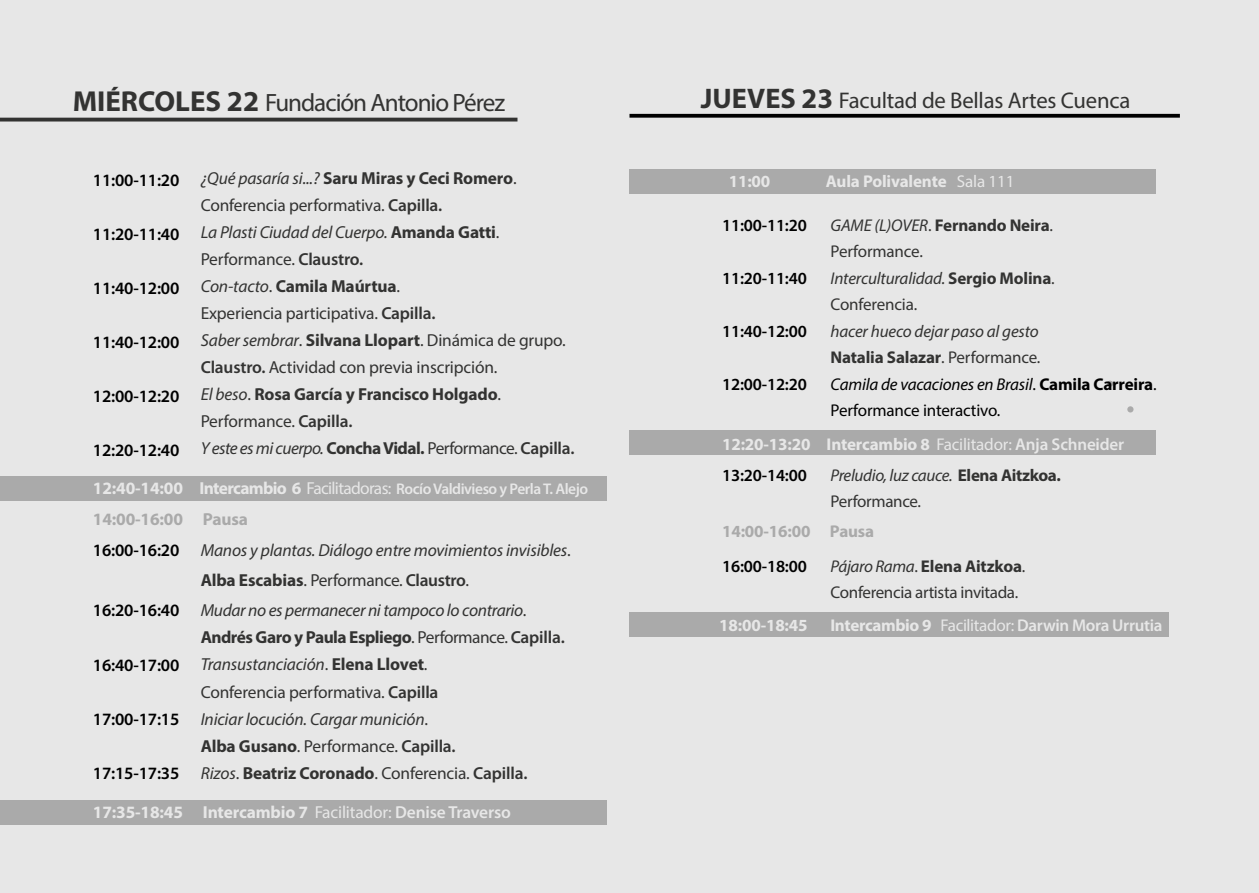
<style>
.page{position:relative;width:1259px;height:893px;background:#e7e7e7}
.page>*{position:absolute;margin:0;border:0;box-sizing:border-box;transform-origin:0 0}
.t1{font:25.05px "Myriad Pro";letter-spacing:-.04em;color:#333332}
.t2{font:22.65px "Myriad Pro";letter-spacing:-.01em;color:#333332}
.t3{font:17.4px/27px "Myriad Pro";letter-spacing:-.01em;color:#333332}
.t4{font:italic 17.4px/30px "Myriad Pro";letter-spacing:-.01em;color:#333332}
.t5{font:600 17.4px "Myriad Pro";letter-spacing:-.01em;color:#000}
.t6{font:700 17.4px "Myriad Pro";letter-spacing:-.01em;color:#e7e7e7}
.t7{font:700 17.4px "Myriad Pro";letter-spacing:-.01em;color:#aaa}
.t8{font:italic 17.1px/26.5px "Myriad Pro";letter-spacing:-.01em;color:#333332}
.t9{font:700 17.1px "Myriad Pro";letter-spacing:-.01em;color:#e7e7e7}
.t10{font:600 17.1px "Myriad Pro";letter-spacing:-.01em;color:#000}
.t11{font:17.1px/26.5px "Myriad Pro";letter-spacing:-.02em;color:#333332}
.t12{font:600 17.1px "Myriad Pro";letter-spacing:-.02em;color:#e7e7e7}
.t13{font:700 17.1px "Myriad Pro";letter-spacing:-.01em;color:#aaa}
.t14{font:600 15.45px "Myriad Pro";letter-spacing:-.03em;color:#e7e7e7}
.s1{font-weight:700;font-size:28.95px}
.s2{font-style:italic}
.s3{font-weight:700}
.s4{font-weight:600}
.s5{font-weight:700;font-size:17.4px}
.s6{font-weight:400;font-size:17.4px}
.s7{font-style:normal}
.s8{font-weight:700;font-style:normal}
.s9{font-weight:600;font-style:normal}
.s10{font-weight:400}
.s11{font-weight:700;font-size:28.35px}
.s12{color:#000}
.s13{font-style:normal;color:#000}
.s14{font-weight:700;font-style:normal;color:#000}
</style>
<div class="page">
<div style="left:0;top:477px;width:606px;height:24px;background:#aaa"></div>
<div style="left:0;top:800px;width:606px;height:25px;background:#aaa"></div>
<svg style="left:0;top:118px;width:517px;height:4px;fill:#333332"></svg>
<svg style="left:1127px;top:406px;width:6px;height:6px"></svg>
<svg style="left:1107px;top:381px;width:6px;height:6px"></svg>
<div style="left:629px;top:431px;width:527px;height:24px;background:#aaa"></div>
<div style="left:629px;top:612px;width:540px;height:25px;background:#aaa"></div>
<div style="left:629px;top:170px;width:527px;height:24px;background:#aaa"></div>
<svg style="left:629px;top:114px;width:551px;height:4px;fill:#000"></svg>
<h1 class="t1" style="left:73px;top:87px;width:434px"><span class="s1">MIÉRCOLES 22</span> Fundación Antonio Pérez</h1>
<p class="t5" style="left:93px;top:169px;width:88px">11:00-11:20</p>
<p class="t5" style="left:93px;top:223px;width:88px">11:20-11:40</p>
<p class="t5" style="left:93px;top:277px;width:88px">11:40-12:00</p>
<p class="t5" style="left:93px;top:331px;width:88px">11:40-12:00</p>
<p class="t5" style="left:93px;top:385px;width:88px">12:00-12:20</p>
<p class="t5" style="left:93px;top:439px;width:88px">12:20-12:40</p>
<p class="t3" style="left:201px;top:164px;width:375px"><span class="s2">¿Qué pasaría si...?</span> <span class="s3">Saru Miras y Ceci Romero</span>.<br>Conferencia performativa. <span class="s4">Capilla.<br></span><span class="s2">La Plasti Ciudad del Cuerpo.</span> <span class="s3">Amanda Gatti</span>.<br>Performance. <span class="s4">Claustro.<br></span><span class="s2">Con-tacto</span>. <span class="s3">Camila Maúrtua</span>.<br>Experiencia participativa. <span class="s4">Capilla.<br></span><span class="s2">Saber sembrar</span>. <span class="s3">Silvana Llopart</span>. Dinámica de grupo.<br><span class="s4">Claustro.</span> Actividad con previa inscripción.<br><span class="s2">El beso</span>. <span class="s3">Rosa García y Francisco Holgado</span>.<br>Performance. <span class="s4">Capilla.<br></span><span class="s2">Y este es mi cuerpo.</span> <span class="s3">Concha Vidal.</span> Performance. <span class="s4">Capilla.</span></p>
<p class="t14" style="left:93px;top:479px;width:497px"><span class="s5">12:40-14:00 Intercambio 6</span> <span class="s6">Facilitadoras:</span> Rocío Valdivieso y Perla T. Alejo</p>
<p class="t7" style="left:93px;top:508px;width:157px">14:00-16:00 Pausa</p>
<p class="t5" style="left:93px;top:540px;width:88px">16:00-16:20</p>
<p class="t5" style="left:93px;top:600px;width:88px">16:20-16:40</p>
<p class="t5" style="left:93px;top:654px;width:88px">16:40-17:00</p>
<p class="t5" style="left:93px;top:708px;width:88px">17:00-17:15</p>
<p class="t5" style="left:93px;top:762px;width:88px">17:15-17:35</p>
<p class="t4" style="left:201px;top:535px;width:372px">Manos y plantas. Diálogo entre movimientos invisibles<span class="s7">.<br></span><span class="s8">Alba Escabias</span><span class="s7">. Performance.</span> <span class="s9">Claustro</span><span class="s7">.<br></span>Mudar no es permanecer ni tampoco lo contrario<span class="s7">.</span></p>
<p class="t3" style="left:201px;top:624px;width:366px"><span class="s3">Andrés Garo y Paula Espliego</span>. Performance. <span class="s4">Capilla.<br></span><span class="s2">Transustanciación</span>. <span class="s3">Elena Llovet</span>.<br>Conferencia performativa. <span class="s4">Capilla<br></span><span class="s2">Iniciar locución. Cargar munición</span>.<br><span class="s3">Alba Gusano</span>. Performance. <span class="s4">Capilla.<br></span><span class="s2">Rizos</span>. <span class="s3">Beatriz Coronado</span>. Conferencia. <span class="s4">Capilla.</span></p>
<p class="t6" style="left:93px;top:801px;width:419px">17:35-18:45 Intercambio 7 <span class="s10">Facilitador:</span> <span class="s4">Denise Traverso</span></p>
<h2 class="t2" style="left:701px;top:86px;width:431px"><span class="s11">JUEVES 23</span> Facultad de Bellas Artes Cuenca</h2>
<p class="t9" style="left:729px;top:170px;width:43px">11:00</p>
<p class="t9" style="left:826px;top:170px;width:190px">Aula Polivalente <span class="s10">Sala 111</span></p>
<p class="t10" style="left:722px;top:214px;width:86px">11:00-11:20</p>
<p class="t10" style="left:722px;top:267px;width:86px">11:20-11:40</p>
<p class="t10" style="left:722px;top:320px;width:86px">11:40-12:00</p>
<p class="t10" style="left:722px;top:373px;width:86px">12:00-12:20</p>
<p class="t8" style="left:830px;top:211px;width:226px">GAME (L)OVER<span class="s7">.</span> <span class="s8">Fernando Neira</span><span class="s7">.<br>Performance.<br></span>Interculturalidad. <span class="s8">Sergio Molina</span><span class="s7">.<br>Conferencia.</span></p>
<p class="t8" style="left:830px;top:317px;width:327px">hacer hueco dejar paso al gesto<br><span class="s8">Natalia Salazar</span><span class="s7">. Performance.<br></span><span class="s12">Camila de vacaciones en Brasil</span><span class="s13">.</span> <span class="s14">Camila Carreira</span><span class="s13">.<br>Performance interactivo.</span></p>
<p class="t9" style="left:722px;top:433px;width:404px">12:20-13:20 Intercambio 8 <span class="s10">Facilitador:</span> <span class="s4">Anja Schneider</span></p>
<p class="t10" style="left:722px;top:464px;width:86px">13:20-14:00</p>
<p class="t8" style="left:830px;top:461px;width:232px">Preludio, luz cauce. <span class="s8">Elena Aitzkoa.<br></span><span class="s7">Performance.</span></p>
<p class="t13" style="left:722px;top:520px;width:154px">14:00-16:00 Pausa</p>
<p class="t10" style="left:722px;top:555px;width:86px">16:00-18:00</p>
<p class="t11" style="left:830px;top:552px;width:196px"><span class="s2">Pájaro Rama</span>. <span class="s3">Elena Aitzkoa</span>.<br>Conferencia artista invitada.</p>
<p class="t9" style="left:719px;top:614px;width:90px">18:00-18:45</p>
<p class="t12" style="left:830px;top:614px;width:333px"><span class="s3">Intercambio 9</span> <span class="s10">Facilitador:</span> Darwin Mora Urrutia</p>
</div>
